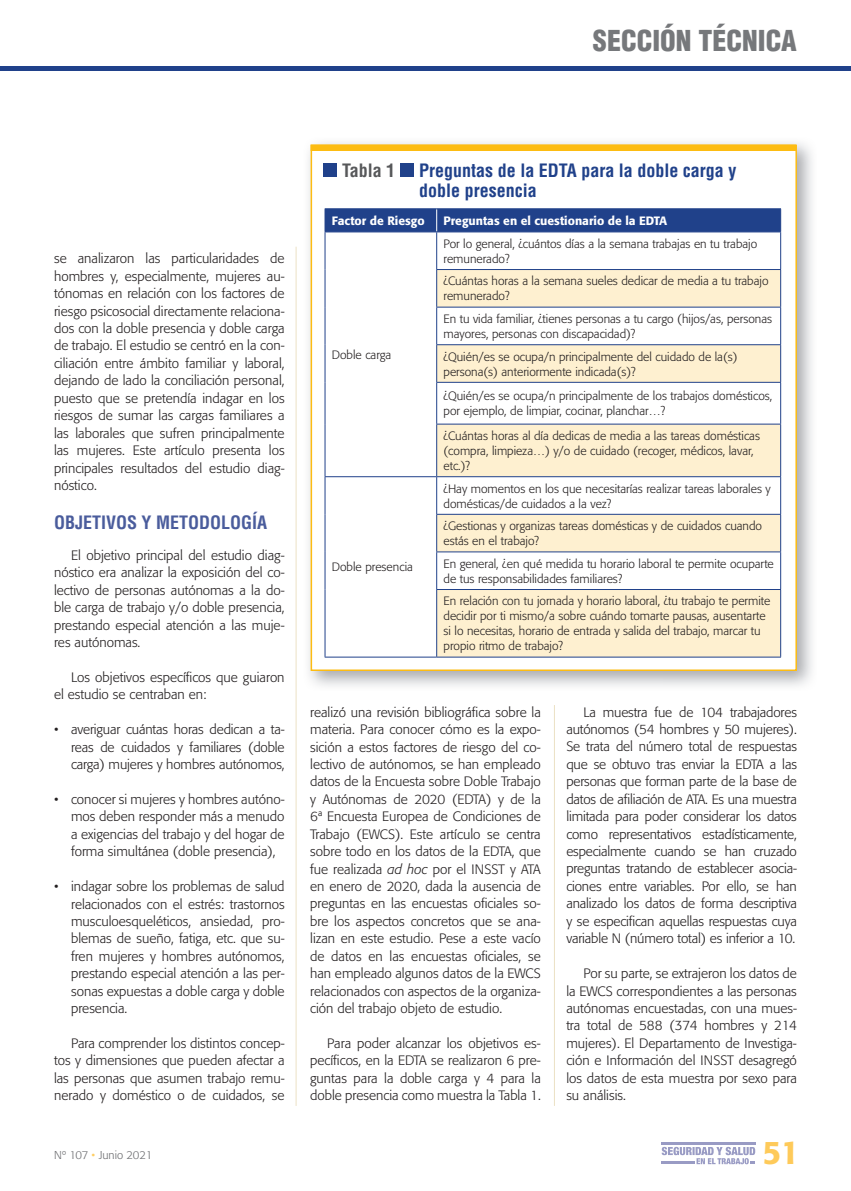
<style>
.page{position:relative;width:851px;height:1191px;background:#fff}
.page>*{position:absolute;margin:0;border:0;box-sizing:border-box;transform-origin:0 0}
.t1{font:500 32.4px "Formata";color:#feca5a}
.t2{font:900 condensed 28.05px "Helvetica LT Std";color:#76787b}
.t3{font:700 condensed 18px/20.2px "Helvetica LT Std";color:#20418a}
.t4{font:700 condensed 18px "Helvetica LT Std";color:#4a5c9c}
.t5{font:700 condensed 18px "Helvetica LT Std";color:#57585a}
.t6{font:300 13.5px/17.4px "Formata";color:#231f20;text-align:justify}
.t7{font:300 12px/15px "Formata";color:#231f20}
.t8{font:500 12px "Formata";color:#fff}
.t9{font:300 11.25px "Formata";color:#6c6d70}
.s1{font-style:italic}
.s2{color:#fece64}
</style>
<div class="page">
<hr style="left:0;top:67px;width:850px;height:4px;background:#20418a">
<hr style="left:661px;top:1142px;width:94px;height:2px;background:#999bc4">
<svg style="left:661px;top:1146px;width:94px;height:18px"></svg>
<hr style="left:554px;top:705px;width:1px;height:401px;background:#ece1c5">
<hr style="left:296px;top:247px;width:1px;height:859px;background:#ece1c5">
<img style="left:308px;top:142px;width:504px;height:544px">
<div style="left:310px;top:145px;width:486px;height:526px;background:#fff;border:2px solid #fdbc12"></div>
<div style="left:310px;top:145px;width:486px;height:6px;background:#fdbc12"></div>
<div style="left:323px;top:163px;width:14px;height:14px;background:#20418a"></div>
<div style="left:400px;top:163px;width:14px;height:14px;background:#20418a"></div>
<svg style="left:325px;top:232px;width:455px;height:424px"></svg>
<svg style="left:437px;top:270px;width:343px;height:386px;fill:#fef0d0"></svg>
<hr style="left:324px;top:656px;width:112px;height:1px;background:#20418a">
<hr style="left:436px;top:232px;width:1px;height:37px;background:#20418a">
<hr style="left:436px;top:269px;width:345px;height:1px;background:#20418a">
<hr style="left:436px;top:270px;width:1px;height:37px;background:#20418a">
<hr style="left:436px;top:307px;width:345px;height:1px;background:#20418a">
<hr style="left:436px;top:307px;width:1px;height:37px;background:#20418a">
<hr style="left:436px;top:344px;width:345px;height:1px;background:#20418a">
<hr style="left:436px;top:345px;width:1px;height:37px;background:#20418a">
<hr style="left:436px;top:382px;width:345px;height:1px;background:#20418a">
<hr style="left:436px;top:383px;width:1px;height:41px;background:#20418a">
<hr style="left:436px;top:424px;width:345px;height:1px;background:#20418a">
<hr style="left:436px;top:424px;width:1px;height:52px;background:#20418a">
<hr style="left:324px;top:476px;width:112px;height:1px;background:#20418a">
<hr style="left:436px;top:476px;width:345px;height:1px;background:#20418a">
<hr style="left:436px;top:477px;width:1px;height:37px;background:#20418a">
<hr style="left:324px;top:208px;width:112px;height:1px;background:#20418a">
<hr style="left:436px;top:208px;width:345px;height:1px;background:#20418a">
<div style="left:324px;top:209px;width:457px;height:23px;background:#20418a"></div>
<hr style="left:324px;top:232px;width:1px;height:37px;background:#20418a">
<hr style="left:780px;top:232px;width:1px;height:37px;background:#20418a">
<hr style="left:324px;top:269px;width:1px;height:38px;background:#20418a">
<hr style="left:780px;top:270px;width:1px;height:37px;background:#20418a">
<hr style="left:324px;top:307px;width:1px;height:38px;background:#20418a">
<hr style="left:780px;top:307px;width:1px;height:37px;background:#20418a">
<hr style="left:324px;top:345px;width:1px;height:37px;background:#20418a">
<hr style="left:780px;top:345px;width:1px;height:37px;background:#20418a">
<hr style="left:324px;top:382px;width:1px;height:42px;background:#20418a">
<hr style="left:780px;top:383px;width:1px;height:41px;background:#20418a">
<hr style="left:324px;top:424px;width:1px;height:52px;background:#20418a">
<hr style="left:780px;top:424px;width:1px;height:52px;background:#20418a">
<hr style="left:324px;top:477px;width:1px;height:37px;background:#20418a">
<hr style="left:780px;top:477px;width:1px;height:37px;background:#20418a">
<hr style="left:324px;top:514px;width:1px;height:38px;background:#20418a">
<hr style="left:436px;top:514px;width:345px;height:1px;background:#20418a">
<hr style="left:436px;top:514px;width:1px;height:37px;background:#20418a">
<hr style="left:780px;top:514px;width:1px;height:37px;background:#20418a">
<hr style="left:324px;top:552px;width:1px;height:37px;background:#20418a">
<hr style="left:780px;top:552px;width:1px;height:37px;background:#20418a">
<hr style="left:324px;top:589px;width:1px;height:67px;background:#20418a">
<hr style="left:780px;top:590px;width:1px;height:66px;background:#20418a">
<hr style="left:436px;top:656px;width:345px;height:1px;background:#20418a">
<hr style="left:436px;top:551px;width:345px;height:1px;background:#20418a">
<hr style="left:436px;top:552px;width:1px;height:37px;background:#20418a">
<hr style="left:436px;top:589px;width:345px;height:1px;background:#20418a">
<hr style="left:436px;top:590px;width:1px;height:66px;background:#20418a">
<h2 class="t2" style="left:593px;top:23px;width:205px">SECCIÓN TÉCNICA</h2>
<p class="t6" style="left:54px;top:250px;width:232px">se analizaron las particularidades de hombres y, especialmente, mujeres au&shy;tónomas en relación con los factores de riesgo psicosocial directamente relaciona&shy;dos con la doble presencia y doble carga de trabajo. El estudio se centró en la con&shy;ciliación entre ámbito familiar y laboral, dejando de lado la conciliación personal, puesto que se pretendía indagar en los riesgos de sumar las cargas familiares a las laborales que sufren principalmente las mujeres. Este artículo presenta los principales resultados del estudio diag&shy;nóstico.</p>
<h3 class="t4" style="left:54px;top:511px;width:215px">OBJETIVOS Y METODOLOGÍA</h3>
<p class="t6" style="left:54px;top:546px;width:232px;text-indent:17px">El objetivo principal del estudio diag&shy;nóstico era analizar la exposición del co&shy;lectivo de personas autónomas a la do&shy;ble carga de trabajo y/o doble presencia, prestando especial atención a las muje&shy;res autónomas.</p>
<p class="t6" style="left:54px;top:668px;width:232px;text-indent:17px">Los objetivos específicos que guiaron el estudio se centraban en:</p>
<p class="t6" style="left:71px;top:721px;width:215px;text-indent:-17px">• averiguar cuántas horas dedican a ta&shy;reas de cuidados y familiares (doble carga) mujeres y hombres autónomos,</p>
<p class="t6" style="left:71px;top:790px;width:215px;text-indent:-17px">• conocer si mujeres y hombres autóno&shy;mos deben responder más a menudo a exigencias del trabajo y del hogar de forma simultánea (doble presencia),</p>
<p class="t6" style="left:71px;top:877px;width:215px;text-indent:-17px">• indagar sobre los problemas de salud relacionados con el estrés: trastornos musculoesqueléticos, ansiedad, pro&shy;blemas de sueño, fatiga, etc. que su&shy;fren mujeres y hombres autónomos, prestando especial atención a las per&shy;sonas expuestas a doble carga y doble presencia.</p>
<p class="t6" style="left:54px;top:1034px;width:232px;text-indent:17px">Para comprender los distintos concep&shy;tos y dimensiones que pueden afectar a las personas que asumen trabajo remu&shy;nerado y doméstico o de cuidados, se</p>
<h3 class="t5" style="left:342px;top:159px;width:55px">Tabla 1</h3>
<h3 class="t3" style="left:419px;top:160px;width:318px">Preguntas de la EDTA para la doble carga y doble presencia</h3>
<p class="t8" style="left:332px;top:213px;width:94px">Factor de Riesgo</p>
<p class="t8" style="left:443px;top:213px;width:225px">Preguntas en el cuestionario de la EDTA</p>
<p class="t7" style="left:332px;top:347px;width:61px">Doble carga</p>
<p class="t7" style="left:332px;top:560px;width:83px">Doble presencia</p>
<p class="t7" style="left:443px;top:236px;width:315px">Por lo general, ¿cuántos días a la semana trabajas en tu trabajo remunerado?</p>
<p class="t7" style="left:443px;top:274px;width:326px">¿Cuántas horas a la semana sueles dedicar de media a tu trabajo remunerado?</p>
<p class="t7" style="left:443px;top:311px;width:330px">En tu vida familiar, ¿tienes personas a tu cargo (hijos/as, personas mayores, personas con discapacidad)?</p>
<p class="t7" style="left:443px;top:349px;width:295px">¿Quién/es se ocupa/n principalmente del cuidado de la(s) persona(s) anteriormente indicada(s)?</p>
<p class="t7" style="left:443px;top:388px;width:330px">¿Quién/es se ocupa/n principalmente de los trabajos domésticos, por ejemplo, de limpiar, cocinar, planchar…?</p>
<p class="t7" style="left:443px;top:428px;width:318px">¿Cuántas horas al día dedicas de media a las tareas domésticas (compra, limpieza…) y/o de cuidado (recoger, médicos, lavar, etc.)?</p>
<p class="t7" style="left:443px;top:481px;width:329px">¿Hay momentos en los que necesitarías realizar tareas laborales y domésticas/de cuidados a la vez?</p>
<p class="t7" style="left:443px;top:518px;width:320px">¿Gestionas y organizas tareas domésticas y de cuidados cuando estás en el trabajo?</p>
<p class="t7" style="left:443px;top:556px;width:332px">En general, ¿en qué medida tu horario laboral te permite ocuparte de tus responsabilidades familiares?</p>
<p class="t7" style="left:443px;top:593px;width:328px">En relación con tu jornada y horario laboral, ¿tu trabajo te permite decidir por ti mismo/a sobre cuándo tomarte pausas, ausentarte si lo necesitas, horario de entrada y salida del trabajo, marcar tu propio ritmo de trabajo?</p>
<p class="t6" style="left:310px;top:703px;width:232px">realizó una revisión bibliográfica sobre la materia. Para conocer cómo es la expo&shy;sición a estos factores de riesgo del co&shy;lectivo de autónomos, se han empleado datos de la Encuesta sobre Doble Trabajo y Autónomas de 2020 (EDTA) y de la 6ª Encuesta Europea de Condiciones de Trabajo (EWCS). Este artículo se centra sobre todo en los datos de la EDTA, que fue realizada <span class="s1">ad hoc</span> por el INSST y ATA en enero de 2020, dada la ausencia de preguntas en las encuestas oficiales so&shy;bre los aspectos concretos que se ana&shy;lizan en este estudio. Pese a este vacío de datos en las encuestas oficiales, se han empleado algunos datos de la EWCS relacionados con aspectos de la organiza&shy;ción del trabajo objeto de estudio.</p>
<p class="t6" style="left:310px;top:1034px;width:232px;text-indent:17px">Para poder alcanzar los objetivos es&shy;pecíficos, en la EDTA se realizaron 6 pre&shy;guntas para la doble carga y 4 para la doble presencia como muestra la Tabla 1.</p>
<p class="t6" style="left:566px;top:703px;width:232px;text-indent:17px">La muestra fue de 104 trabajadores autónomos (54 hombres y 50 mujeres).<br>Se trata del número total de respuestas que se obtuvo tras enviar la EDTA a las personas que forman parte de la base de datos de afiliación de ATA. Es una muestra limitada para poder considerar los datos como representativos estadísticamente, especialmente cuando se han cruzado preguntas tratando de establecer asocia&shy;ciones entre variables. Por ello, se han analizado los datos de forma descriptiva y se especifican aquellas respuestas cuya variable N (número total) es inferior a 10.</p>
<p class="t6" style="left:566px;top:964px;width:232px;text-indent:17px">Por su parte, se extrajeron los datos de la EWCS correspondientes a las personas autónomas encuestadas, con una mues&shy;tra total de 588 (374 hombres y 214 mujeres). El Departamento de Investiga&shy;ción e Información del INSST desagregó los datos de esta muestra por sexo para su análisis.</p>
<p class="t9" style="left:54px;top:1148px;width:100px">Nº 107 <span class="s2">•</span> Junio 2021</p>
<h1 class="t1" style="left:762px;top:1132px;width:39px">51</h1>
</div>
